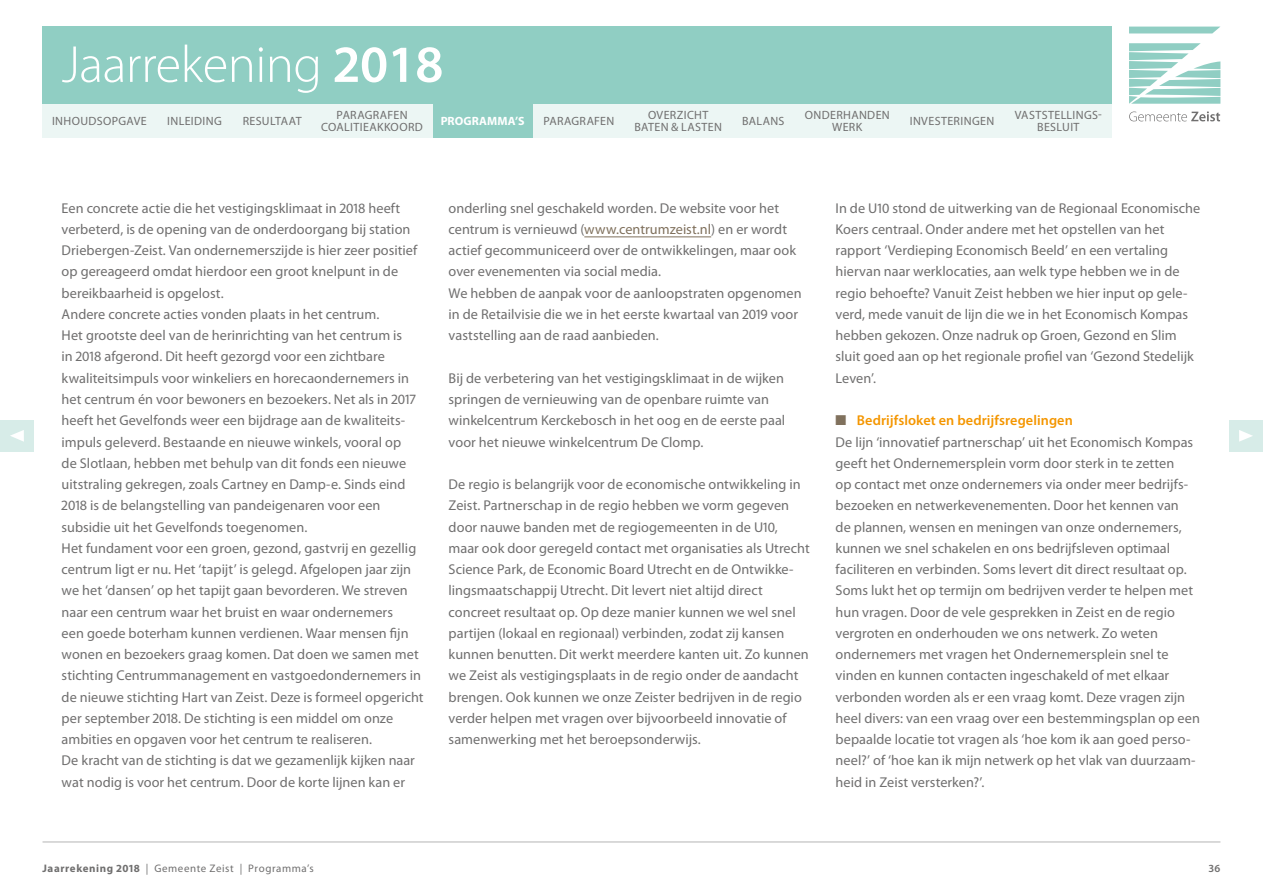
<style>
.page{position:relative;width:1263px;height:893px;background:#fff}
.page>*{position:absolute;margin:0;border:0;box-sizing:border-box;transform-origin:0 0}
.t1{font:300 52.5px "Myriad Pro";letter-spacing:-.01em;color:#fff}
.t2{font:14.25px/21.3px "Myriad Pro";letter-spacing:.005em;color:#706f6f}
.t3{font:12px/12px "Myriad Pro";letter-spacing:.03em;color:#706f6f;text-align:center}
.t4{font:700 12px "Myriad Pro";letter-spacing:.01em;color:#fff}
.t5{font:10.95px "Myriad Pro";letter-spacing:.05em;color:#706f6f}
.t6{font:600 10.95px "Myriad Pro";color:#706f6f}
.s1{font-weight:600}
.s2{color:#80715d}
.s3{font-weight:600;color:#f49600}
.s4{font-weight:700}
</style>
<div class="page">
<div style="left:43px;top:104px;width:1069px;height:34px;background:#ecf6f4"></div>
<div style="left:433px;top:104px;width:100px;height:34px;background:#90cec3"></div>
<div style="left:43px;top:27px;width:1069px;height:77px;background:#90cec3"></div>
<div style="left:0;top:420px;width:34px;height:32px;background:#d7ece8"></div>
<div style="left:1229px;top:420px;width:34px;height:32px;background:#d7ece8"></div>
<svg style="left:1239px;top:430px;width:14px;height:12px"></svg>
<svg style="left:10px;top:430px;width:14px;height:12px"></svg>
<svg style="left:1129px;top:111px;width:91px;height:10px"></svg>
<svg style="left:1129px;top:27px;width:91px;height:6px"></svg>
<svg style="left:1129px;top:43px;width:91px;height:61px"></svg>
<hr style="left:43px;top:841px;width:1177px;height:1px;background:#bcbcbc">
<hr style="left:584px;top:236px;width:127px;height:1px;background:#80715d">
<h1 class="t1" style="left:62px;top:36px;width:383px">Jaarrekening <span class="s1">2018</span></h1>
<p class="t3" style="left:167px;top:116px;width:56px">INLEIDING</p>
<p class="t3" style="left:321px;top:110px;width:103px">PARAGRAFEN<br>COALITIEAKKOORD</p>
<p class="t3" style="left:634px;top:110px;width:89px">OVERZICHT<br>BATEN &amp; LASTEN</p>
<p class="t3" style="left:742px;top:116px;width:44px">BALANS</p>
<p class="t3" style="left:805px;top:110px;width:86px">ONDERHANDEN<br>WERK</p>
<p class="t3" style="left:910px;top:116px;width:86px">INVESTERINGEN</p>
<p class="t3" style="left:1015px;top:110px;width:89px">VASTSTELLINGS-<br>BESLUIT</p>
<p class="t3" style="left:52px;top:116px;width:96px">INHOUDSOPGAVE</p>
<p class="t3" style="left:243px;top:116px;width:60px">RESULTAAT</p>
<p class="t4" style="left:441px;top:115px;width:85px">PROGRAMMA’S</p>
<p class="t3" style="left:543px;top:116px;width:72px">PARAGRAFEN</p>
<p class="t2" style="left:62px;top:197px;width:363px">Een concrete actie die het vestigingsklimaat in 2018 heeft verbeterd, is de opening van de onderdoorgang bij station Driebergen-Zeist. Van ondernemerszijde is hier zeer positief op gereageerd omdat hierdoor een groot knelpunt in de bereikbaarheid is opgelost.<br>Andere concrete acties vonden plaats in het centrum.<br>Het grootste deel van de herinrichting van het centrum is<br>in 2018 afgerond. Dit heeft gezorgd voor een zichtbare kwaliteitsimpuls voor winkeliers en horecaondernemers in het centrum én voor bewoners en bezoekers. Net als in 2017 heeft het Gevelfonds weer een bijdrage aan de kwaliteits&shy;impuls geleverd. Bestaande en nieuwe winkels, vooral op<br>de Slotlaan, hebben met behulp van dit fonds een nieuwe uitstraling gekregen, zoals Cartney en Damp-e. Sinds eind 2018 is de belangstelling van pandeigenaren voor een subsidie uit het Gevelfonds toegenomen.<br>Het fundament voor een groen, gezond, gastvrij en gezellig centrum ligt er nu. Het ‘tapijt’ is gelegd. Afgelopen jaar zijn we het ‘dansen’ op het tapijt gaan bevorderen. We streven naar een centrum waar het bruist en waar ondernemers<br>een goede boterham kunnen verdienen. Waar mensen fijn wonen en bezoekers graag komen. Dat doen we samen met stichting Centrummanagement en vastgoedondernemers in de nieuwe stichting Hart van Zeist. Deze is formeel opgericht per september 2018. De stichting is een middel om onze ambities en opgaven voor het centrum te realiseren.<br>De kracht van de stichting is dat we gezamenlijk kijken naar wat nodig is voor het centrum. Door de korte lijnen kan er</p>
<p class="t2" style="left:449px;top:197px;width:354px">onderling snel geschakeld worden. De website voor het centrum is vernieuwd (<span class="s2">www.centrumzeist.nl</span>) en er wordt actief gecommuniceerd over de ontwikkelingen, maar ook over evenementen via social media.<br>We hebben de aanpak voor de aanloopstraten opgenomen in de Retailvisie die we in het eerste kwartaal van 2019 voor vaststelling aan de raad aanbieden.</p>
<p class="t2" style="left:449px;top:368px;width:338px">Bij de verbetering van het vestigingsklimaat in de wijken springen de vernieuwing van de openbare ruimte van winkelcentrum Kerckebosch in het oog en de eerste paal voor het nieuwe winkelcentrum De Clomp.</p>
<p class="t2" style="left:449px;top:474px;width:363px">De regio is belangrijk voor de economische ontwikkeling in Zeist. Partnerschap in de regio hebben we vorm gegeven door nauwe banden met de regiogemeenten in de U10, maar ook door geregeld contact met organisaties als Utrecht Science Park, de Economic Board Utrecht en de Ontwikke&shy;lingsmaatschappij Utrecht. Dit levert niet altijd direct concreet resultaat op. Op deze manier kunnen we wel snel partijen (lokaal en regionaal) verbinden, zodat zij kansen kunnen benutten. Dit werkt meerdere kanten uit. Zo kunnen we Zeist als vestigingsplaats in de regio onder de aandacht brengen. Ook kunnen we onze Zeister bedrijven in de regio verder helpen met vragen over bijvoorbeeld innovatie of samenwerking met het beroepsonderwijs.</p>
<p class="t2" style="left:836px;top:197px;width:366px">In de U10 stond de uitwerking van de Regionaal Economische Koers centraal. Onder andere met het opstellen van het rapport ‘Verdieping Economisch Beeld’ en een vertaling hiervan naar werklocaties, aan welk type hebben we in de regio behoefte? Vanuit Zeist hebben we hier input op gele&shy;verd, mede vanuit de lijn die we in het Economisch Kompas hebben gekozen. Onze nadruk op Groen, Gezond en Slim sluit goed aan op het regionale profiel van ‘Gezond Stedelijk Leven’.</p>
<p class="t2" style="left:836px;top:410px;width:366px"><span class="s2">■</span> <span class="s3">Bedrijfsloket en bedrijfsregelingen<br></span>De lijn ‘innovatief partnerschap’ uit het Economisch Kompas geeft het Ondernemersplein vorm door sterk in te zetten<br>op contact met onze ondernemers via onder meer bedrijfs&shy;bezoeken en netwerkevenementen. Door het kennen van<br>de plannen, wensen en meningen van onze ondernemers, kunnen we snel schakelen en ons bedrijfsleven optimaal faciliteren en verbinden. Soms levert dit direct resultaat op.<br>Soms lukt het op termijn om bedrijven verder te helpen met hun vragen. Door de vele gesprekken in Zeist en de regio vergroten en onderhouden we ons netwerk. Zo weten ondernemers met vragen het Ondernemersplein snel te vinden en kunnen contacten ingeschakeld of met elkaar verbonden worden als er een vraag komt. Deze vragen zijn heel divers: van een vraag over een bestemmingsplan op een bepaalde locatie tot vragen als ‘hoe kom ik aan goed perso&shy;neel?’ of ‘hoe kan ik mijn netwerk op het vlak van duurzaam&shy;heid in Zeist versterken?’.</p>
<p class="t5" style="left:43px;top:862px;width:273px"><span class="s4">Jaarrekening 2018</span> | Gemeente Zeist | Programma’s</p>
<p class="t6" style="left:1209px;top:862px;width:13px">36</p>
</div>
